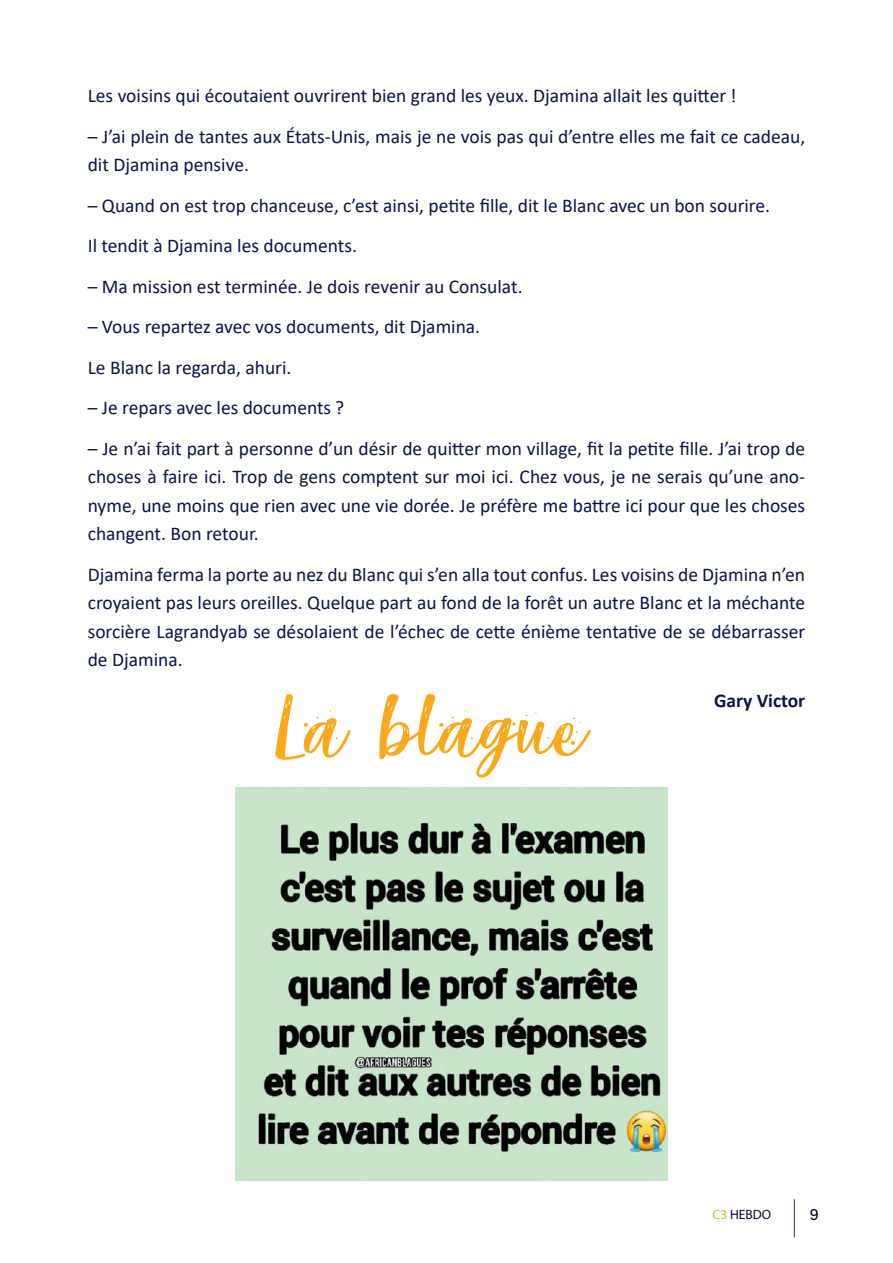
<style>
.page{position:relative;width:893px;height:1263px;background:#fff}
.page>*{position:absolute;margin:0;border:0;box-sizing:border-box;transform-origin:0 0}
.t1{font:136.5px "Reindeer Christmas Personal Use";color:#f9a91b}
.t2{font:19.5px/28.5px "Calibri";color:#0c134b}
.t3{font:700 19.5px "Calibri";color:#0c134b}
.t4{font:16.5px "Acumin Pro";color:#000025}
.t5{font:13.5px "Myriad Pro";color:#0c0c3d}
.s1{color:#f9a91b}
</style>
<div class="page">
<hr style="left:794px;top:1199px;width:1px;height:38px;background:#532d27">
<img style="left:235px;top:788px;width:432px;height:392px">
<p class="t2" style="left:88px;top:81px;width:650px">Les voisins qui écoutaient ouvrirent bien grand les yeux. Djamina allait les quitter !</p>
<p class="t2" style="left:88px;top:122px;width:719px">– J’ai plein de tantes aux États-Unis, mais je ne vois pas qui d’entre elles me fait ce cadeau, dit Djamina pensive.</p>
<p class="t2" style="left:88px;top:185px;width:684px;line-height:40.5px">– Quand on est trop chanceuse, c’est ainsi, petite fille, dit le Blanc avec un bon sourire.<br>Il tendit à Djamina les documents.</p>
<p class="t2" style="left:88px;top:272px;width:436px">– Ma mission est terminée. Je dois revenir au Consulat.</p>
<p class="t2" style="left:88px;top:306px;width:394px;line-height:40.5px">– Vous repartez avec vos documents, dit Djamina.<br>Le Blanc la regarda, ahuri.</p>
<p class="t2" style="left:88px;top:393px;width:258px">– Je repars avec les documents ?</p>
<p class="t2" style="left:88px;top:434px;width:719px;text-align:justify">– Je n’ai fait part à personne d’un désir de quitter mon village, fit la petite fille. J’ai trop de choses à faire ici. Trop de gens comptent sur moi ici. Chez vous, je ne serais qu’une ano&shy;nyme, une moins que rien avec une vie dorée. Je préfère me battre ici pour que les choses changent. Bon retour.</p>
<p class="t2" style="left:88px;top:560px;width:719px;text-align:justify">Djamina ferma la porte au nez du Blanc qui s’en alla tout confus. Les voisins de Djamina n’en croyaient pas leurs oreilles. Quelque part au fond de la forêt un autre Blanc et la méchante sorcière Lagrandyab se désolaient de l’échec de cette énième tentative de se débarrasser de Djamina.</p>
<p class="t3" style="left:714px;top:687px;width:93px">Gary Victor</p>
<h1 class="t1" style="left:272px;top:626px;width:315px">La blague</h1>
<p class="t5" style="left:712px;top:1206px;width:60px"><span class="s1">C3</span> HEBDO</p>
<p class="t4" style="left:810px;top:1203px;width:10px">9</p>
</div>
